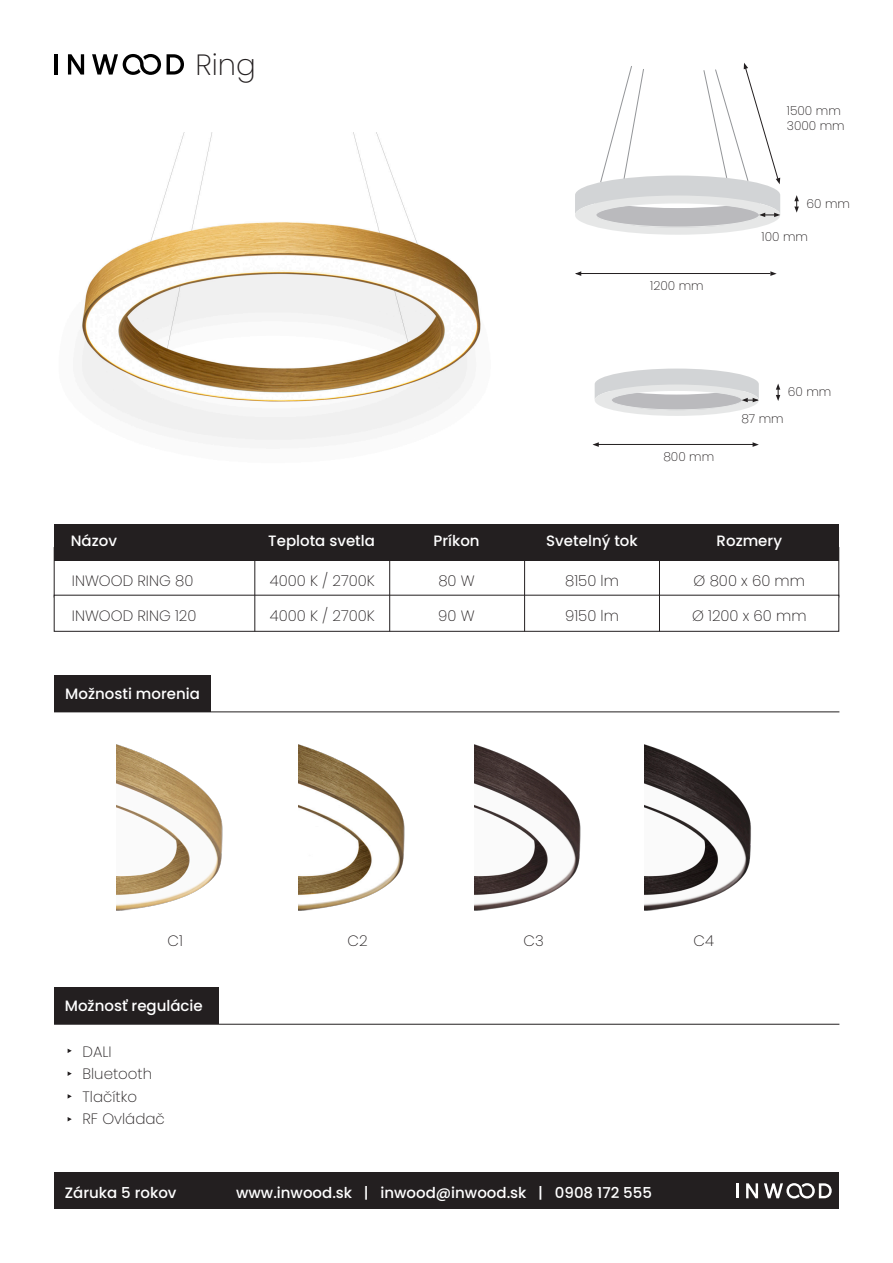
<style>
.page{position:relative;width:893px;height:1263px;background:#fff}
.page>*{position:absolute;margin:0;border:0;box-sizing:border-box;transform-origin:0 0}
.t1{font:200 29.25px "Poppins";color:#231f20}
.t2{font:500 15px "Poppins";color:#fff}
.t3{font:200 15px "Poppins";color:#231f20}
.t4{font:200 12.3px "Poppins";color:#231f20}
</style>
<div class="page">
<img style="left:81px;top:132px;width:501px;height:308px">
<div style="left:54px;top:1173px;width:785px;height:36px;background:#231f20"></div>
<div style="left:54px;top:676px;width:157px;height:36px;background:#231f20"></div>
<div style="left:54px;top:988px;width:165px;height:36px;background:#231f20"></div>
<hr style="left:255px;top:552px;width:1px;height:79px;background:#231f20">
<hr style="left:389px;top:552px;width:1px;height:79px;background:#231f20">
<hr style="left:524px;top:552px;width:1px;height:79px;background:#231f20">
<hr style="left:659px;top:552px;width:1px;height:79px;background:#231f20">
<div style="left:54px;top:524px;width:785px;height:37px;background:#231f20"></div>
<img style="left:657px;top:748px;width:94px;height:162px">
<img style="left:481px;top:744px;width:176px;height:167px">
<img style="left:116px;top:744px;width:365px;height:167px">
<hr style="left:54px;top:1024px;width:785px;height:1px;background:#231f20">
<hr style="left:54px;top:712px;width:785px;height:1px;background:#231f20">
<svg style="left:68px;top:1117px;width:4px;height:4px"></svg>
<svg style="left:68px;top:1071px;width:4px;height:5px"></svg>
<svg style="left:68px;top:1094px;width:4px;height:5px"></svg>
<hr style="left:594px;top:444px;width:160px;height:1px;background:#231f20">
<svg style="left:753px;top:442px;width:6px;height:5px"></svg>
<svg style="left:593px;top:442px;width:6px;height:5px"></svg>
<hr style="left:54px;top:54px;width:3px;height:21px;background:#000">
<svg style="left:68px;top:54px;width:16px;height:21px"></svg>
<svg style="left:167px;top:54px;width:17px;height:21px"></svg>
<svg style="left:92px;top:54px;width:69px;height:21px"></svg>
<svg style="left:736px;top:1183px;width:2px;height:15px"></svg>
<svg style="left:746px;top:1183px;width:12px;height:15px"></svg>
<svg style="left:764px;top:1183px;width:68px;height:15px"></svg>
<hr style="left:576px;top:273px;width:194px;height:1px;background:#231f20">
<svg style="left:575px;top:271px;width:6px;height:5px"></svg>
<svg style="left:770px;top:271px;width:7px;height:5px"></svg>
<svg style="left:776px;top:384px;width:4px;height:17px"></svg>
<svg style="left:794px;top:195px;width:5px;height:18px"></svg>
<svg style="left:575px;top:63px;width:205px;height:172px"></svg>
<svg style="left:595px;top:369px;width:164px;height:47px"></svg>
<p class="t1" style="left:195px;top:48px;width:62px">Ring</p>
<p class="t4" style="left:650px;top:279px;width:55px">1200 mm</p>
<p class="t4" style="left:787px;top:104px;width:55px">1500 mm</p>
<p class="t4" style="left:787px;top:118px;width:59px">3000 mm</p>
<p class="t4" style="left:806px;top:196px;width:45px">60 mm</p>
<p class="t4" style="left:762px;top:230px;width:48px">100 mm</p>
<p class="t4" style="left:663px;top:450px;width:52px">800 mm</p>
<p class="t4" style="left:788px;top:385px;width:45px">60 mm</p>
<p class="t4" style="left:741px;top:411px;width:44px">87 mm</p>
<p class="t2" style="left:71px;top:532px;width:48px">Názov</p>
<p class="t2" style="left:268px;top:532px;width:108px">Teplota svetla</p>
<p class="t2" style="left:433px;top:532px;width:48px">Príkon</p>
<p class="t2" style="left:546px;top:532px;width:93px">Svetelný tok</p>
<p class="t2" style="left:717px;top:532px;width:67px">Rozmery</p>
<p class="t3" style="left:72px;top:572px;width:123px">INWOOD RING 80</p>
<p class="t3" style="left:270px;top:572px;width:106px">4000 K / 2700K</p>
<p class="t3" style="left:438px;top:572px;width:38px">80 W</p>
<p class="t3" style="left:565px;top:572px;width:55px">8150 lm</p>
<p class="t3" style="left:270px;top:607px;width:106px">4000 K / 2700K</p>
<p class="t3" style="left:694px;top:572px;width:113px">Ø 800 x 60 mm</p>
<p class="t3" style="left:72px;top:607px;width:126px">INWOOD RING 120</p>
<p class="t3" style="left:438px;top:607px;width:38px">90 W</p>
<p class="t3" style="left:565px;top:607px;width:55px">9150 lm</p>
<p class="t3" style="left:692px;top:607px;width:116px">Ø 1200 x 60 mm</p>
<p class="t2" style="left:65px;top:685px;width:136px">Možnosti morenia</p>
<p class="t3" style="left:168px;top:932px;width:17px">C1</p>
<p class="t3" style="left:348px;top:932px;width:22px">C2</p>
<p class="t3" style="left:524px;top:932px;width:22px">C3</p>
<p class="t3" style="left:694px;top:932px;width:22px">C4</p>
<p class="t2" style="left:65px;top:997px;width:139px">Možnosť regulácie</p>
<p class="t3" style="left:82px;top:1043px;width:31px">DALI</p>
<p class="t3" style="left:82px;top:1065px;width:71px">Bluetooth</p>
<p class="t3" style="left:82px;top:1088px;width:56px">Tlačítko</p>
<p class="t3" style="left:82px;top:1110px;width:84px">RF Ovládač</p>
<p class="t2" style="left:65px;top:1184px;width:113px">Záruka 5 rokov</p>
<p class="t2" style="left:236px;top:1184px;width:417px">www.inwood.sk | inwood@inwood.sk | 0908 172 555</p>
</div>
